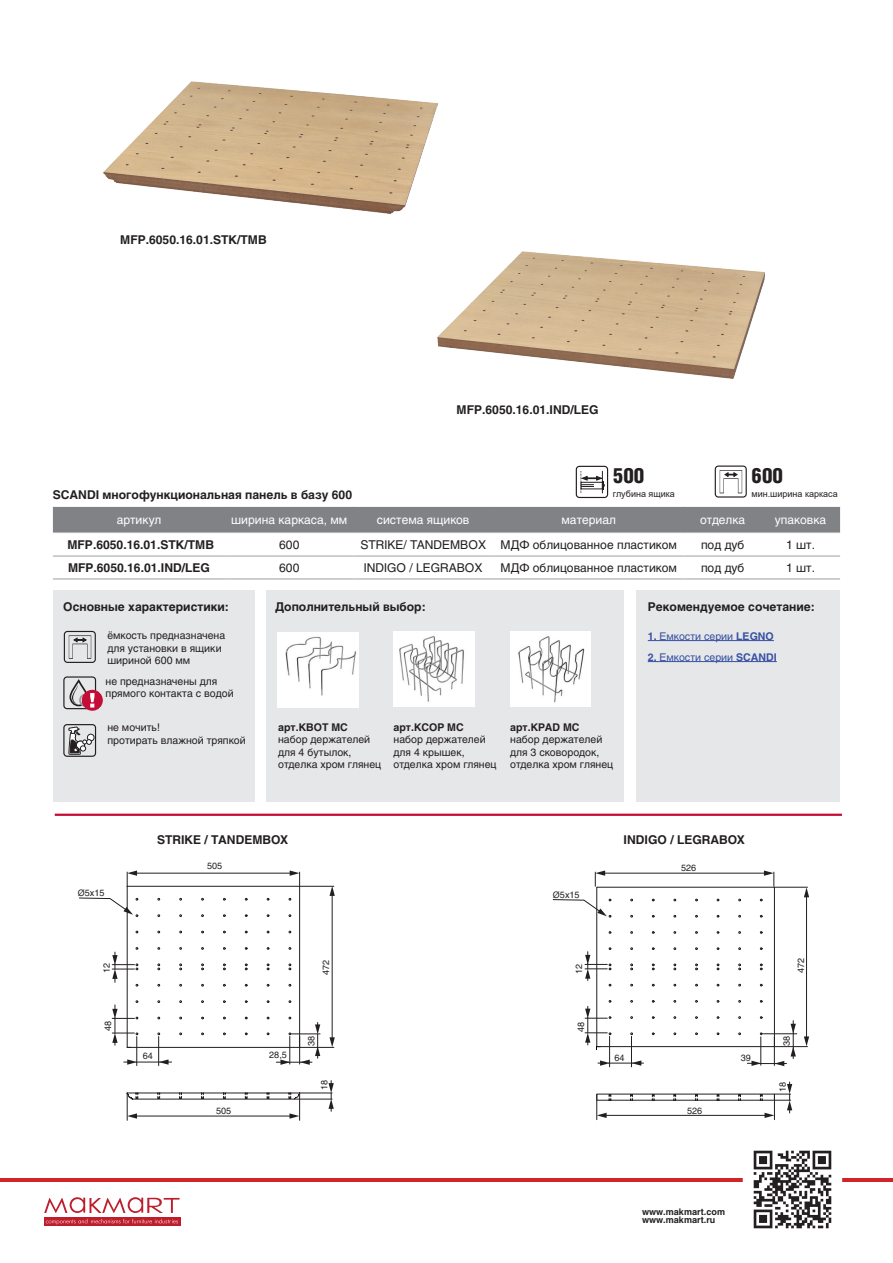
<style>
.page{position:relative;width:893px;height:1263px;background:#fff}
.page>*{position:absolute;margin:0;border:0;box-sizing:border-box;transform-origin:0 0}
.t1{font:900 21px "Helios Cond";color:#231f20}
.артикулы{font:700 12px "Helios";color:#231f20}
.t2{font:12px "Helios";color:#231f20}
.t3{font:12px "Helios";color:#fff}
.артикулы-2{font:10.5px/12.6px "Helios";color:#231f20}
.артикулы-3{font:10.5px "Helios";color:#3750a2}
.артикулы-4{font:700 10.5px "Helios";color:#231f20}
.схемы{font:9px "Helios";color:#231f20}
.t4{font:700 9px/8.6px "Helios";color:#231f20}
.t5{font:9px "Arial";color:#231f20}
.s1{font-weight:700}
.s2{font-family:"Arial"}
</style>
<div class="page">
<hr style="left:0;top:1178px;width:893px;height:3px;background:#d1232a">
<img style="left:746px;top:1150px;width:93px;height:79px">
<div style="left:44px;top:1217px;width:136px;height:9px;background:#be1d2c"></div>
<svg style="left:46px;top:1219px;width:132px;height:5px"></svg>
<svg style="left:44px;top:1197px;width:136px;height:16px"></svg>
<div style="left:715px;top:465px;width:32px;height:33px;border:1px solid #231f20;border-radius:3px"></div>
<svg style="left:720px;top:470px;width:22px;height:23px"></svg>
<div style="left:576px;top:466px;width:32px;height:32px;border:1px solid #231f20;border-radius:3px"></div>
<svg style="left:581px;top:471px;width:23px;height:23px"></svg>
<div style="left:53px;top:507px;width:787px;height:26px;background:#808285"></div>
<hr style="left:225px;top:555px;width:128px;height:2px;background:#a8a9ad">
<hr style="left:353px;top:555px;width:140px;height:2px;background:#a8a9ad">
<hr style="left:493px;top:555px;width:191px;height:2px;background:#a8a9ad">
<hr style="left:684px;top:555px;width:77px;height:2px;background:#a8a9ad">
<hr style="left:761px;top:555px;width:79px;height:2px;background:#a8a9ad">
<hr style="left:225px;top:578px;width:128px;height:1px;background:#a8a9ad">
<hr style="left:353px;top:578px;width:140px;height:1px;background:#a8a9ad">
<hr style="left:493px;top:578px;width:191px;height:1px;background:#a8a9ad">
<hr style="left:684px;top:578px;width:77px;height:1px;background:#a8a9ad">
<hr style="left:761px;top:578px;width:79px;height:1px;background:#a8a9ad">
<hr style="left:53px;top:555px;width:172px;height:2px;background:#a8a9ad">
<hr style="left:53px;top:578px;width:172px;height:1px;background:#a8a9ad">
<hr style="left:55px;top:814px;width:787px;height:2px;background:#c40c37">
<img style="left:438px;top:251px;width:326px;height:127px">
<img style="left:103px;top:81px;width:335px;height:133px">
<hr style="left:603px;top:873px;width:163px;height:1px;background:#231f20">
<svg style="left:595px;top:870px;width:10px;height:16px"></svg>
<svg style="left:764px;top:870px;width:10px;height:16px"></svg>
<svg style="left:584px;top:886px;width:191px;height:215px"></svg>
<hr style="left:806px;top:895px;width:1px;height:143px;background:#231f20">
<svg style="left:804px;top:1036px;width:5px;height:10px"></svg>
<svg style="left:804px;top:887px;width:5px;height:10px"></svg>
<hr style="left:774px;top:887px;width:33px;height:1px;background:#231f20">
<hr style="left:774px;top:1046px;width:33px;height:1px;background:#231f20">
<hr style="left:605px;top:1115px;width:161px;height:1px;background:#231f20">
<svg style="left:596px;top:1094px;width:11px;height:26px"></svg>
<svg style="left:764px;top:1082px;width:28px;height:38px"></svg>
<svg style="left:552px;top:899px;width:55px;height:17px"></svg>
<hr style="left:763px;top:1033px;width:34px;height:1px;background:#231f20">
<svg style="left:585px;top:952px;width:22px;height:28px"></svg>
<svg style="left:585px;top:1006px;width:22px;height:41px"></svg>
<hr style="left:609px;top:1036px;width:1px;height:31px;background:#231f20">
<hr style="left:631px;top:1036px;width:1px;height:31px;background:#231f20">
<svg style="left:598px;top:1060px;width:45px;height:6px"></svg>
<svg style="left:79px;top:870px;width:256px;height:250px"></svg>
<svg style="left:747px;top:1021px;width:49px;height:45px"></svg>
<div style="left:53px;top:590px;width:201px;height:211px;background:#e6e7e9"></div>
<div style="left:64px;top:631px;width:32px;height:32px;border:1px solid #231f20;border-radius:3px"></div>
<svg style="left:69px;top:635px;width:22px;height:24px"></svg>
<div style="left:63px;top:724px;width:33px;height:33px;border:1px solid #231f20;border-radius:3px"></div>
<div style="left:87px;top:734px;width:7px;height:7px;border:1px solid #231f20;border-radius:50%"></div>
<svg style="left:68px;top:725px;width:24px;height:30px"></svg>
<div style="left:267px;top:590px;width:357px;height:211px;background:#e6e7e9"></div>
<div style="left:63px;top:676px;width:33px;height:33px;border:1px solid #231f20;border-radius:3px"></div>
<div style="left:70px;top:680px;width:18px;height:26px;border:2px solid #231f20;border-radius:8px"></div>
<div style="left:83px;top:690px;width:19px;height:20px;background:#c40c37;border-radius:50%"></div>
<div style="left:82px;top:690px;width:21px;height:21px;border:2px solid #c40c37;border-radius:50%"></div>
<svg style="left:72px;top:685px;width:22px;height:23px"></svg>
<img style="left:278px;top:633px;width:81px;height:75px">
<img style="left:394px;top:631px;width:80px;height:75px">
<img style="left:510px;top:631px;width:81px;height:75px">
<div style="left:636px;top:590px;width:204px;height:211px;background:#e6e7e9"></div>
<hr style="left:648px;top:640px;width:126px;height:1px;background:#3750a2">
<hr style="left:648px;top:661px;width:129px;height:1px;background:#3750a2">
<p class="артикулы" style="left:120px;top:233px;width:148px">MFP.6050.16.01.STK/TMB</p>
<p class="артикулы" style="left:457px;top:403px;width:144px">MFP.6050.16.01.IND/LEG</p>
<p class="t1" style="left:613px;top:464px;width:33px">500</p>
<p class="t1" style="left:752px;top:464px;width:33px">600</p>
<p class="артикулы" style="left:53px;top:488px;width:301px">SCANDI многофункциональная панель в базу 600</p>
<p class="t3" style="left:117px;top:513px;width:46px">артикул</p>
<p class="t3" style="left:231px;top:513px;width:118px">ширина каркаса, мм</p>
<p class="t3" style="left:377px;top:513px;width:94px">система ящиков</p>
<p class="t3" style="left:561px;top:513px;width:56px">материал</p>
<p class="t3" style="left:700px;top:513px;width:47px">отделка</p>
<p class="t3" style="left:775px;top:513px;width:53px">упаковка</p>
<p class="артикулы" style="left:68px;top:538px;width:148px">MFP.6050.16.01.STK/TMB</p>
<p class="t2" style="left:279px;top:538px;width:22px">600</p>
<p class="t2" style="left:360px;top:538px;width:127px">STRIKE/ TANDEMBOX</p>
<p class="t2" style="left:501px;top:538px;width:178px">МДФ облицованное пластиком</p>
<p class="t2" style="left:701px;top:538px;width:45px">под дуб</p>
<p class="t2" style="left:786px;top:538px;width:31px">1 шт.</p>
<p class="артикулы" style="left:68px;top:561px;width:144px">MFP.6050.16.01.IND/LEG</p>
<p class="t2" style="left:279px;top:561px;width:22px">600</p>
<p class="t2" style="left:364px;top:561px;width:120px">INDIGO / LEGRABOX</p>
<p class="t2" style="left:501px;top:561px;width:178px">МДФ облицованное пластиком</p>
<p class="t2" style="left:701px;top:561px;width:45px">под дуб</p>
<p class="t2" style="left:786px;top:561px;width:31px">1 шт.</p>
<p class="t5" style="left:613px;top:488px;width:64px">глубина ящика</p>
<p class="t5" style="left:752px;top:488px;width:88px">мин.ширина каркаса</p>
<p class="артикулы" style="left:63px;top:600px;width:167px">Основные характеристики:</p>
<p class="артикулы-2" style="left:107px;top:629px;width:119px">ёмкость предназначена для установки в ящики шириной 600 мм</p>
<p class="артикулы-2" style="left:106px;top:674px;width:130px">не предназначены для прямого контакта с водой</p>
<p class="артикулы-2" style="left:107px;top:720px;width:140px;line-height:13.5px">не мочить!<br>протирать влажной тряпкой</p>
<p class="артикулы" style="left:275px;top:600px;width:152px">Дополнительный выбор:</p>
<p class="артикулы-4" style="left:278px;top:721px;width:71px">арт.KBOT MC</p>
<p class="артикулы-2" style="left:278px;top:733px;width:94px">набор держателей</p>
<p class="артикулы-2" style="left:278px;top:746px;width:75px">для 4 бутылок,</p>
<p class="артикулы-2" style="left:278px;top:758px;width:104px">отделка хром глянец</p>
<p class="артикулы-4" style="left:394px;top:721px;width:72px">арт.KCOP MC</p>
<p class="артикулы-2" style="left:394px;top:733px;width:94px">набор держателей</p>
<p class="артикулы-2" style="left:394px;top:746px;width:73px">для 4 крышек,</p>
<p class="артикулы-2" style="left:394px;top:758px;width:104px">отделка хром глянец</p>
<p class="артикулы-4" style="left:510px;top:721px;width:71px">арт.KPAD MC</p>
<p class="артикулы-2" style="left:510px;top:733px;width:94px">набор держателей</p>
<p class="артикулы-2" style="left:510px;top:746px;width:91px">для 3 сковородок,</p>
<p class="артикулы-2" style="left:510px;top:758px;width:104px">отделка хром глянец</p>
<p class="артикулы" style="left:648px;top:600px;width:169px">Рекомендуемое сочетание:</p>
<p class="артикулы-3" style="left:648px;top:629px;width:128px"><span class="s1">1.</span> Емкости серии <span class="s1">LEGNO</span></p>
<p class="артикулы-3" style="left:648px;top:650px;width:130px"><span class="s1">2.</span> Емкости серии <span class="s1">SCANDI</span></p>
<p class="артикулы" style="left:157px;top:832px;width:133px">STRIKE / TANDEMBOX</p>
<p class="артикулы" style="left:623px;top:832px;width:123px">INDIGO / LEGRABOX</p>
<p class="схемы" style="left:207px;top:860px;width:17px">505</p>
<p class="схемы" style="left:681px;top:862px;width:17px">526</p>
<p class="схемы" style="left:78px;top:888px;width:28px"><span class="s2">Ø</span>5х15</p>
<p class="схемы" style="left:553px;top:889px;width:28px"><span class="s2">Ø</span>5х15</p>
<p class="схемы" style="left:321px;top:975px;width:17px;rotate:-90deg">472</p>
<p class="схемы" style="left:101px;top:973px;width:12px;rotate:-90deg">12</p>
<p class="схемы" style="left:574px;top:974px;width:12px;rotate:-90deg">12</p>
<p class="схемы" style="left:796px;top:973px;width:17px;rotate:-90deg">472</p>
<p class="схемы" style="left:103px;top:1031px;width:12px;rotate:-90deg">48</p>
<p class="схемы" style="left:576px;top:1032px;width:12px;rotate:-90deg">48</p>
<p class="схемы" style="left:306px;top:1046px;width:12px;rotate:-90deg">38</p>
<p class="схемы" style="left:781px;top:1046px;width:12px;rotate:-90deg">38</p>
<p class="схемы" style="left:319px;top:1090px;width:12px;rotate:-90deg">18</p>
<p class="схемы" style="left:777px;top:1092px;width:12px;rotate:-90deg">18</p>
<p class="схемы" style="left:269px;top:1049px;width:19px">28,5</p>
<p class="схемы" style="left:741px;top:1052px;width:12px">39</p>
<p class="схемы" style="left:143px;top:1051px;width:12px">64</p>
<p class="схемы" style="left:614px;top:1052px;width:12px">64</p>
<p class="схемы" style="left:216px;top:1105px;width:17px">505</p>
<p class="схемы" style="left:687px;top:1105px;width:17px">526</p>
<p class="t4" style="left:642px;top:1207px;width:84px">www.makmart.com www.makmart.ru</p>
</div>
